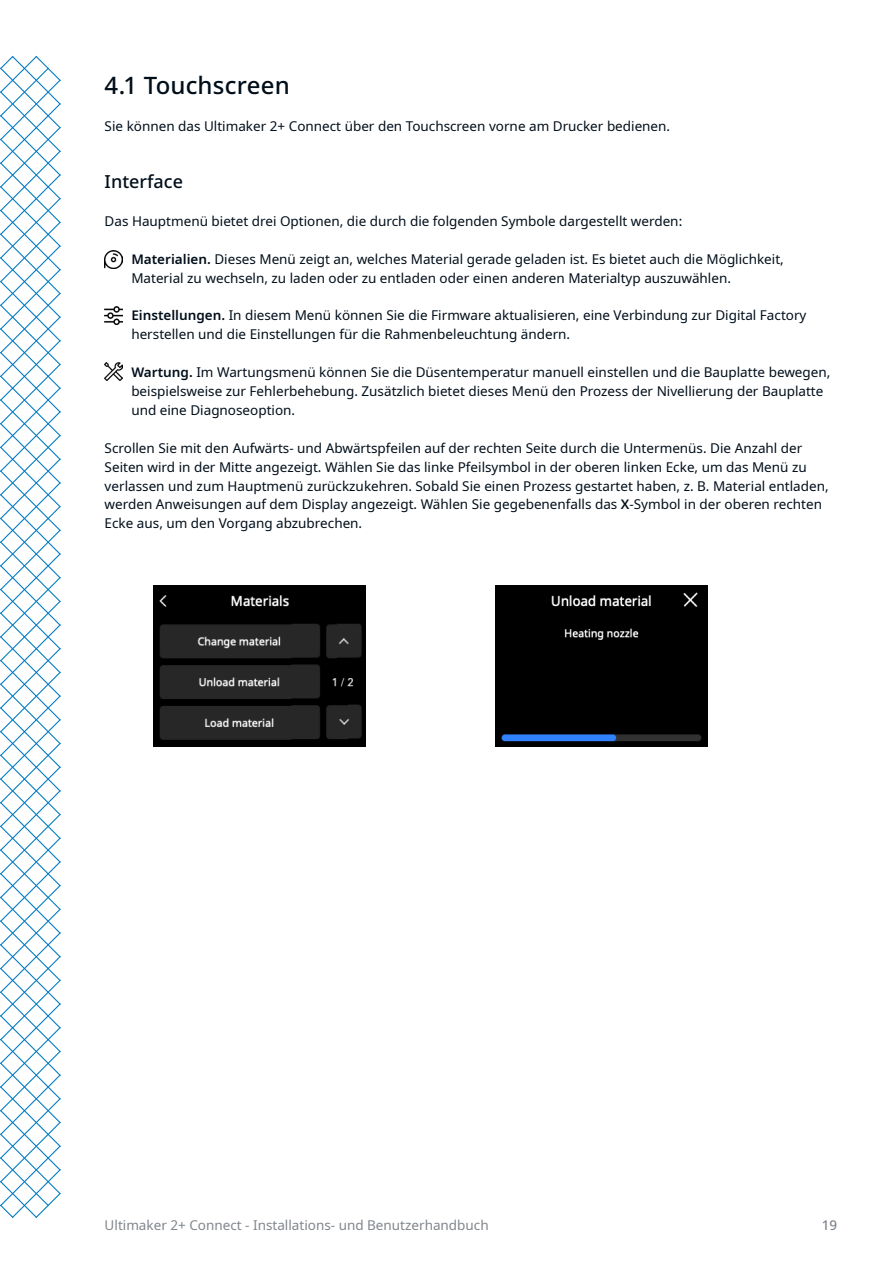
<style>
.page{position:relative;width:893px;height:1263px;background:#fff}
.page>*{position:absolute;margin:0;border:0;box-sizing:border-box;transform-origin:0 0}
.t1{font:500 24px "Noto Sans";letter-spacing:.005em;color:#000e1a}
.t2{font:500 18px "Noto Sans";color:#000e1a}
.t3{font:13.5px/18.9px "Noto Sans";color:#000e1a}
.t4{font:13.5px "Noto Sans";color:#80868d}
.t5{font:500 13.5px "Noto Sans";color:#80868d}
.s1{font-weight:600}
</style>
<div class="page">
<svg style="left:0;top:56px;width:61px;height:1162px"></svg>
<img style="left:105px;top:250px;width:18px;height:18px">
<img style="left:105px;top:307px;width:18px;height:17px">
<img style="left:105px;top:363px;width:18px;height:18px">
<img style="left:153px;top:585px;width:212px;height:161px">
<img style="left:495px;top:585px;width:212px;height:161px">
<h1 class="t1" style="left:105px;top:68px;width:187px">4.1 Touchscreen</h1>
<p class="t3" style="left:105px;top:117px;width:567px">Sie können das Ultimaker 2+ Connect über den Touchscreen vorne am Drucker bedienen.</p>
<h2 class="t2" style="left:105px;top:169px;width:80px">Interface</h2>
<p class="t3" style="left:105px;top:212px;width:579px">Das Hauptmenü bietet drei Optionen, die durch die folgenden Symbole dargestellt werden:</p>
<p class="t3" style="left:131px;top:250px;width:654px"><span class="s1">Materialien.</span> Dieses Menü zeigt an, welches Material gerade geladen ist. Es bietet auch die Möglichkeit,<br>Material zu wechseln, zu laden oder zu entladen oder einen anderen Materialtyp auszuwählen.</p>
<p class="t3" style="left:131px;top:306px;width:677px"><span class="s1">Einstellungen.</span> In diesem Menü können Sie die Firmware aktualisieren, eine Verbindung zur Digital Factory herstellen und die Einstellungen für die Rahmenbeleuchtung ändern.</p>
<p class="t3" style="left:131px;top:363px;width:701px"><span class="s1">Wartung.</span> Im Wartungsmenü können Sie die Düsentemperatur manuell einstellen und die Bauplatte bewegen, beispielsweise zur Fehlerbehebung. Zusätzlich bietet dieses Menü den Prozess der Nivellierung der Bauplatte und eine Diagnoseoption.</p>
<p class="t3" style="left:105px;top:439px;width:725px">Scrollen Sie mit den Aufwärts- und Abwärtspfeilen auf der rechten Seite durch die Untermenüs. Die Anzahl der Seiten wird in der Mitte angezeigt. Wählen Sie das linke Pfeilsymbol in der oberen linken Ecke, um das Menü zu verlassen und zum Hauptmenü zurückzukehren. Sobald Sie einen Prozess gestartet haben, z. B. Material entladen, werden Anweisungen auf dem Display angezeigt. Wählen Sie gegebenenfalls das <span class="s1">X</span>-Symbol in der oberen rechten Ecke aus, um den Vorgang abzubrechen.</p>
<p class="t4" style="left:105px;top:1216px;width:386px">Ultimaker 2+ Connect - Installations- und Benutzerhandbuch</p>
<p class="t5" style="left:822px;top:1216px;width:17px">19</p>
</div>
